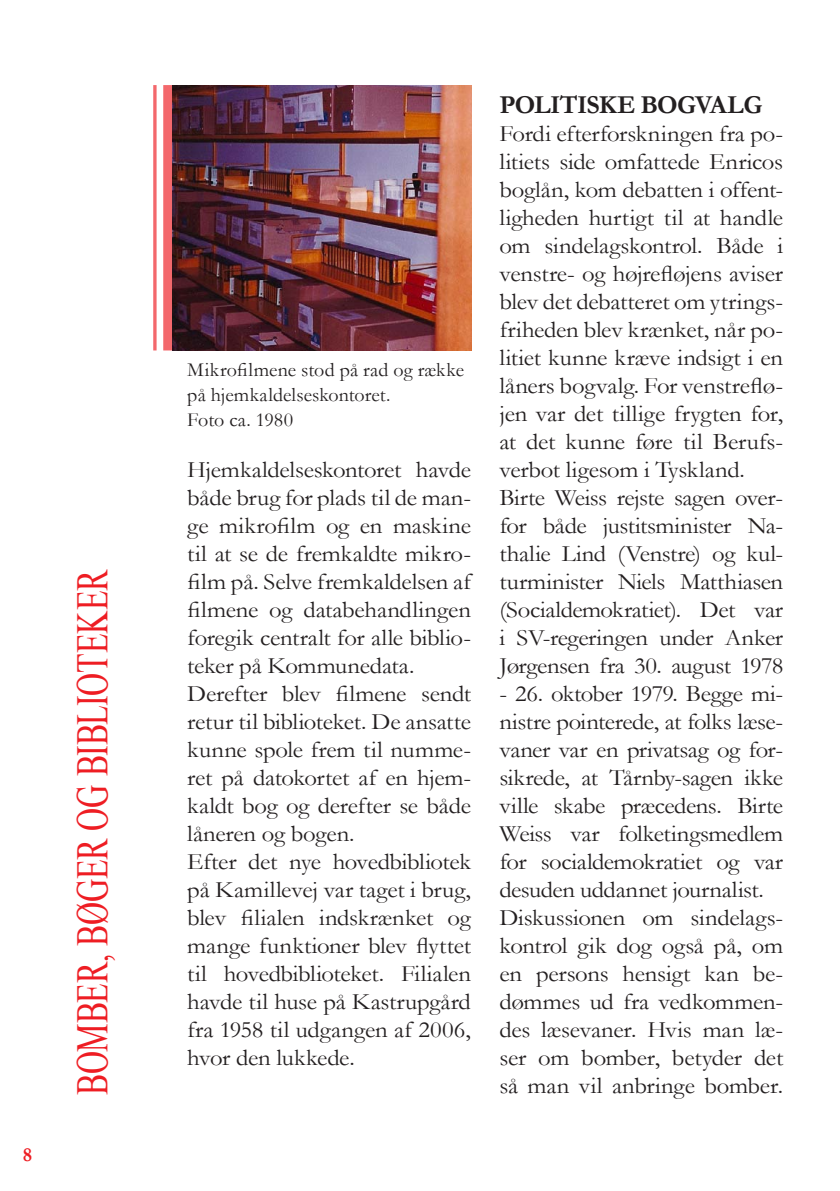
<style>
.page{position:relative;width:840px;height:1191px;background:#fff}
.page>*{position:absolute;margin:0;border:0;box-sizing:border-box;transform-origin:0 0}
.t1{font:44.8px "Times New Roman";letter-spacing:-.01em;color:#ee1d23;scale:.71 1}
.Afsnitstitel{font:700 26px "Garamond";letter-spacing:-.025em;color:#231f20}
.Brødtekst{font:23.6px/28px "Garamond";letter-spacing:-.01em;color:#231f20;text-align:justify;scale:1.05 1}
.Billedtekst_sort_høj{font:20px/25px "Garamond";letter-spacing:.005em;color:#231f20}
.t2{font:700 20px "Garamond";color:#ee1d23}
</style>
<div class="page">
<div style="left:163px;top:85px;width:10px;height:265px;background:#f3686c"></div>
<hr style="left:153px;top:85px;width:3px;height:265px;background:#ee1d23">
<img style="left:172px;top:85px;width:299px;height:265px">
<p class="t2" style="left:23px;top:1140px;width:11px">8</p>
<h1 class="t1" style="left:62px;top:1095px;width:742px;rotate:-90deg">BOMBER, BØGER OG BIBLIOTEKER</h1>
<p class="Billedtekst_sort_høj" style="left:187px;top:356px;width:278px">Mikrofilmene stod på rad og række på hjemkaldelseskontoret.</p>
<p class="Billedtekst_sort_høj" style="left:187px;top:406px;width:107px">Foto ca. 1980</p>
<p class="Brødtekst" style="left:187px;top:455px;width:271px">Hjemkaldelseskontoret havde både brug for plads til de man&shy;ge mikrofilm og en maskine til at se de fremkaldte mikro&shy;film på. Selve fremkaldelsen af filmene og databehandlingen foregik centralt for alle biblio&shy;teker på Kommunedata.</p>
<p class="Brødtekst" style="left:187px;top:679px;width:272px">Derefter blev filmene sendt retur til biblioteket. De ansatte kunne spole frem til numme&shy;ret på datokortet af en hjem&shy;kaldt bog og derefter se både låneren og bogen.</p>
<p class="Brødtekst" style="left:187px;top:847px;width:271px">Efter det nye hovedbibliotek på Kamillevej var taget i brug, blev filialen indskrænket og mange funktioner blev flyttet til hovedbiblioteket. Filialen havde til huse på Kastrupgård fra 1958 til udgangen af 2006, hvor den lukkede.</p>
<p class="Afsnitstitel" style="left:499px;top:87px;width:264px">POLITISKE BOGVALG</p>
<p class="Brødtekst" style="left:499px;top:119px;width:271px">Fordi efterforskningen fra po&shy;litiets side omfattede Enricos boglån, kom debatten i offent&shy;ligheden hurtigt til at handle om sindelagskontrol. Både i venstre- og højrefløjens aviser blev det debatteret om ytrings&shy;friheden blev krænket, når po&shy;litiet kunne kræve indsigt i en låners bogvalg. For venstreflø&shy;jen var det tillige frygten for, at det kunne føre til Berufs&shy;verbot ligesom i Tyskland.</p>
<p class="Brødtekst" style="left:499px;top:483px;width:272px">Birte Weiss rejste sagen over&shy;for både justitsminister Na&shy;thalie Lind (Venstre) og kul&shy;turminister Niels Matthiasen (Socialdemokratiet). Det var i SV-regeringen under Anker Jørgensen fra 30. august 1978</p>
<p class="Brødtekst" style="left:499px;top:679px;width:271px">- 26. oktober 1979. Begge mi&shy;nistre pointerede, at folks læse&shy;vaner var en privatsag og for&shy;sikrede, at Tårnby-sagen ikke ville skabe præcedens. Birte Weiss var folketingsmedlem for socialdemokratiet og var desuden uddannet journalist.</p>
<p class="Brødtekst" style="left:499px;top:903px;width:271px">Diskussionen om sindelags&shy;kontrol gik dog også på, om en persons hensigt kan be&shy;dømmes ud fra vedkommen&shy;des læsevaner. Hvis man læ&shy;ser om bomber, betyder det så man vil anbringe bomber.</p>
</div>
